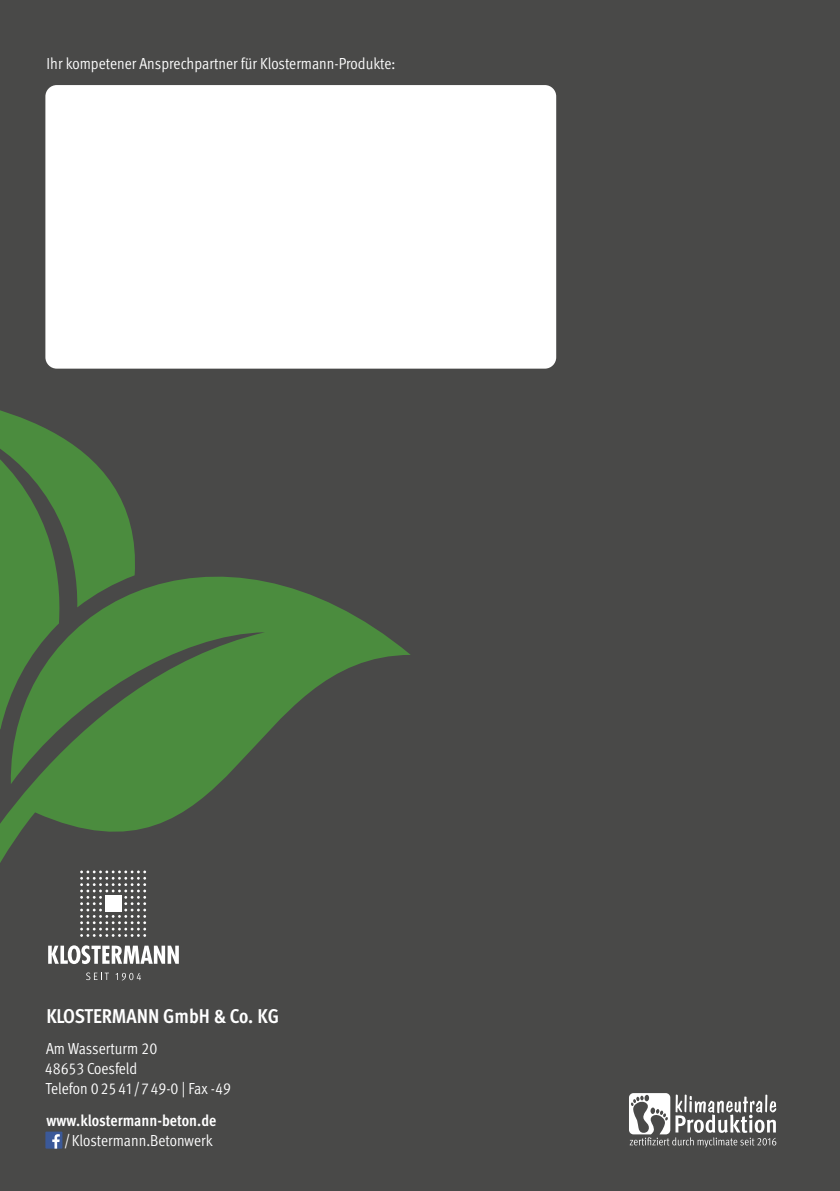
<style>
.page{position:relative;width:840px;height:1191px;background:#fff}
.page>*{position:absolute;margin:0;border:0;box-sizing:border-box;transform-origin:0 0}
.t1{font:700 condensed 20px "Meta Pro";letter-spacing:-.005em;color:#fff}
.t2{font:16px/20px "Meta Pro Cond Norm";color:#fff}
.t3{font:700 condensed 16px "Meta Pro";color:#fff}
</style>
<div class="page">
<div style="left:0;top:0;width:839px;height:1191px;background:#494948"></div>
<div style="left:45px;top:1131px;width:17px;height:17px;background:#3b5999"></div>
<svg style="left:52px;top:1134px;width:8px;height:14px"></svg>
<svg style="left:80px;top:901px;width:66px;height:36px"></svg>
<svg style="left:48px;top:945px;width:131px;height:19px"></svg>
<svg style="left:86px;top:972px;width:23px;height:8px"></svg>
<svg style="left:115px;top:972px;width:26px;height:8px"></svg>
<svg style="left:629px;top:1093px;width:146px;height:54px"></svg>
<div style="left:45px;top:85px;width:511px;height:284px;background:#fff;border-radius:11px"></div>
<svg style="left:0;top:576px;width:410px;height:325px"></svg>
<svg style="left:0;top:410px;width:144px;height:319px;fill:#4b8c3e"></svg>
<p class="t2" style="left:46px;top:52px;width:350px">Ihr kompetener Ansprechpartner für Klostermann-Produkte:</p>
<p class="t1" style="left:46px;top:1000px;width:234px">KLOSTERMANN GmbH &amp; Co. KG</p>
<p class="t2" style="left:45px;top:1037px;width:187px">Am Wasserturm 20<br>48653 Coesfeld<br>Telefon 0 25 41/ 749-0 | Fax -49</p>
<p class="t3" style="left:47px;top:1107px;width:171px">www.klostermann-beton.de</p>
<p class="t2" style="left:64px;top:1129px;width:150px">/ Klostermann.Betonwerk</p>
</div>
